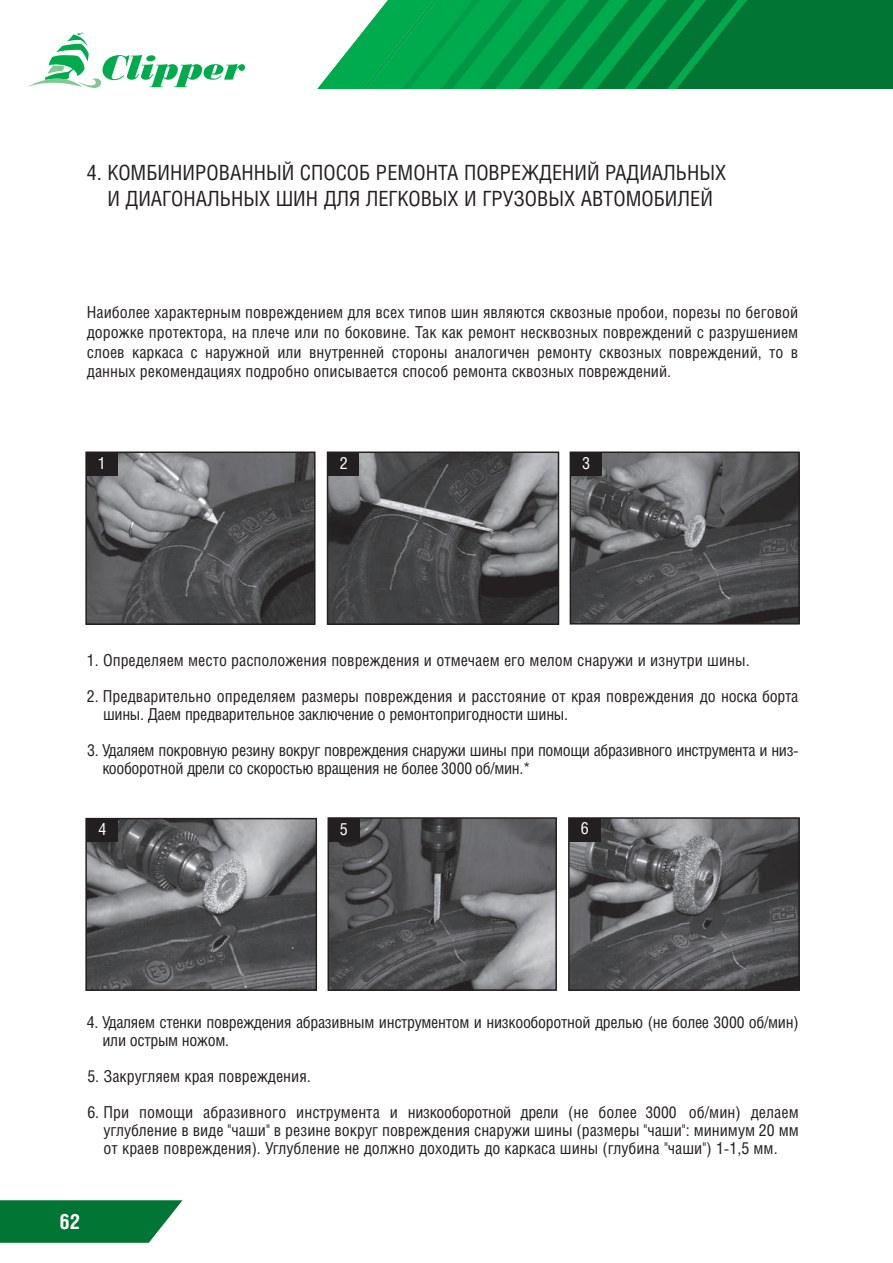
<style>
.page{position:relative;width:893px;height:1263px;background:#fff}
.page>*{position:absolute;margin:0;border:0;box-sizing:border-box;transform-origin:0 0}
.t1{font:21px/25.2px "Helios Cond C";color:#231f20;text-align:center}
.t2{font:700 21px "Helios Cond C";color:#fff}
.t3{font:16.65px "Helios Cond C";color:#fff}
.t4{font:16.5px/18px "Helios Cond C";letter-spacing:-.02em;color:#231f20;text-align:justify}
.t5{font:16.5px/18px "Helios Cond C";color:#231f20}
.t6{font:16.2px "Helios Cond C";color:#231f20}
.s1{font-weight:400;color:#231f20}
</style>
<div class="page">
<svg style="left:0;top:1200px;width:183px;height:43px;background:#1a8349"></svg>
<svg style="left:28px;top:32px;width:217px;height:56px"></svg>
<svg style="left:317px;top:0;width:576px;height:89px;background:#12964d"></svg>
<img style="left:88px;top:454px;width:225px;height:168px">
<div style="left:85px;top:451px;width:231px;height:174px;border:2px solid #231f20"></div>
<img style="left:330px;top:454px;width:226px;height:168px">
<div style="left:327px;top:451px;width:232px;height:174px;border:2px solid #231f20"></div>
<div style="left:86px;top:452px;width:31px;height:24px;background:#231f20"></div>
<div style="left:328px;top:452px;width:31px;height:24px;background:#231f20"></div>
<img style="left:573px;top:454px;width:224px;height:167px">
<div style="left:570px;top:451px;width:230px;height:173px;border:2px solid #231f20"></div>
<div style="left:570px;top:452px;width:32px;height:24px;background:#231f20"></div>
<img style="left:88px;top:821px;width:226px;height:167px">
<div style="left:85px;top:818px;width:232px;height:173px;border:2px solid #231f20"></div>
<div style="left:86px;top:819px;width:32px;height:23px;background:#231f20"></div>
<img style="left:330px;top:820px;width:224px;height:168px">
<div style="left:327px;top:817px;width:230px;height:174px;border:2px solid #231f20"></div>
<img style="left:571px;top:820px;width:226px;height:168px">
<div style="left:568px;top:817px;width:232px;height:174px;border:2px solid #231f20"></div>
<div style="left:328px;top:818px;width:31px;height:24px;background:#231f20"></div>
<div style="left:569px;top:818px;width:32px;height:23px;background:#231f20"></div>
<p class="t1" style="left:87px;top:160px;width:641px">4. комбинированный СпоСоб ремонта повреждений радиальных и диагональных шин длЯ легковых и грузовых автомобилей</p>
<p class="t4" style="left:87px;top:302px;width:713px;line-height:19.8px">наиболее характерным повреждением для всех типов шин являются сквозные пробои, порезы по беговой дорожке протектора, на плече или по боковине. так как ремонт несквозных повреждений с разрушением слоев каркаса с наружной или внутренней стороны аналогичен ремонту сквозных повреждений, то в данных рекомендациях подробно описывается способ ремонта сквозных повреждений.</p>
<p class="t3" style="left:98px;top:453px;width:10px">1</p>
<p class="t3" style="left:340px;top:453px;width:10px">2</p>
<p class="t3" style="left:582px;top:453px;width:10px">3</p>
<p class="t5" style="left:87px;top:651px;width:664px">1. определяем место расположения повреждения и отмечаем его мелом снаружи и изнутри шины.</p>
<p class="t5" style="left:103px;top:687px;width:697px;text-indent:-16px">2. предварительно определяем размеры повреждения и расстояние от края повреждения до носка борта шины. даем предварительное заключение о ремонтопригодности шины.</p>
<p class="t4" style="left:102px;top:741px;width:698px;text-indent:-15px">3. удаляем покровную резину вокруг повреждения снаружи шины при помощи абразивного инструмента и низ&shy;кооборотной дрели со скоростью вращения не более 2500 об/мин.*</p>
<p class="t6" style="left:441px;top:759px;width:33px">3000</p>
<p class="t3" style="left:98px;top:819px;width:9px">4</p>
<p class="t3" style="left:340px;top:819px;width:9px">5</p>
<p class="t3" style="left:581px;top:818px;width:9px">6</p>
<p class="t4" style="left:102px;top:1013px;width:698px;text-indent:-16px">4. удаляем стенки повреждения абразивным инструментом и низкооборотной дрелью (не более 2500 об/мин) или острым ножом.</p>
<p class="t5" style="left:87px;top:1067px;width:225px">5. закругляем края повреждения.</p>
<p class="t4" style="left:103px;top:1103px;width:697px;text-indent:-16px">6. при помощи абразивного инструмента и низкооборотной дрели (не более 2500 об/мин) делаем углубление в виде "чаши" в резине вокруг повреждения снаружи шины (размеры "чаши": минимум 20 мм от краев повреждения). углубление не должно доходить до каркаса шины (глубина "чаши") 1-1,5 мм.</p>
<p class="t6" style="left:713px;top:1013px;width:33px">3000</p>
<p class="t6" style="left:645px;top:1102px;width:33px">3000</p>
<p class="t2" style="left:60px;top:1209px;width:25px">62<span class="s1">34</span></p>
</div>
